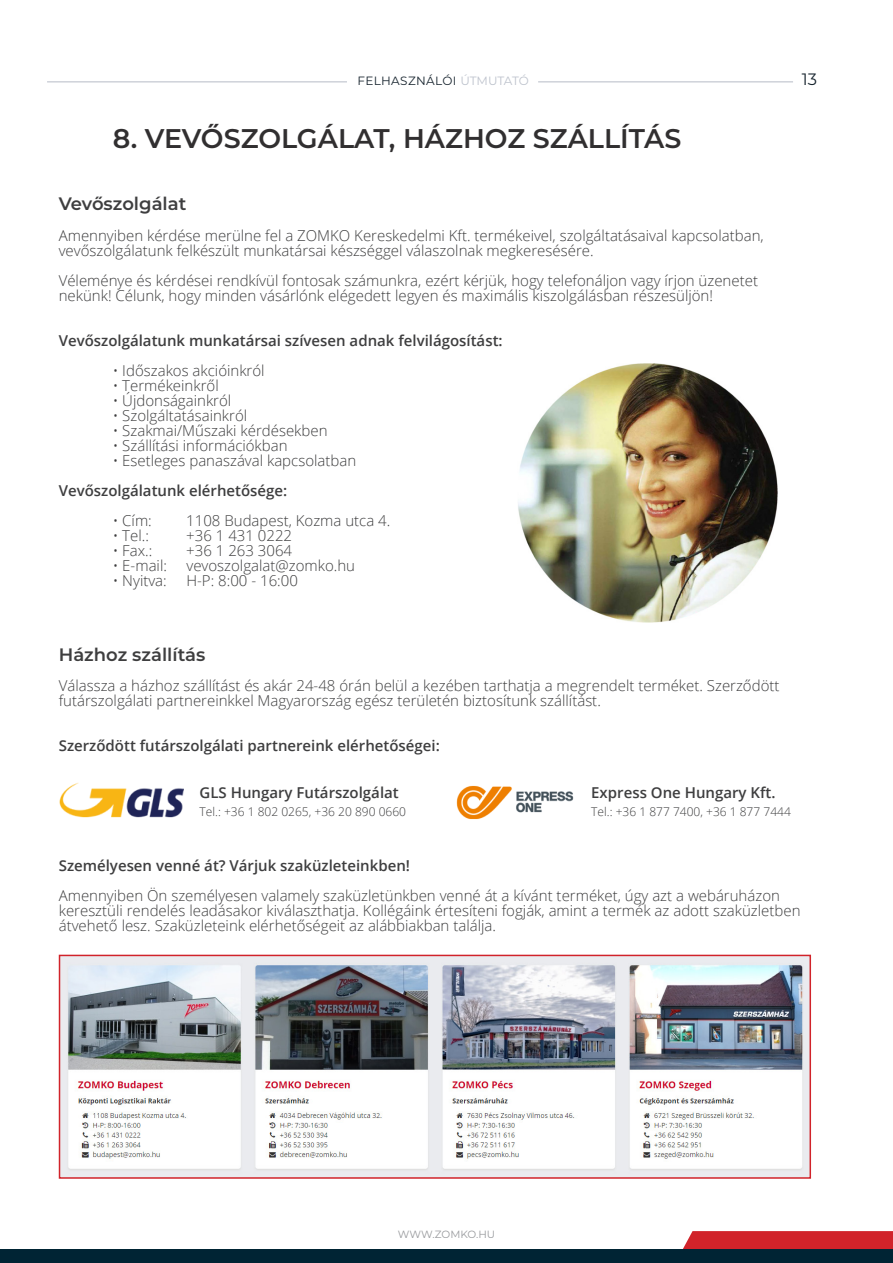
<style>
.page{position:relative;width:893px;height:1263px;background:#fff}
.page>*{position:absolute;margin:0;border:0;box-sizing:border-box;transform-origin:0 0}
.Headline_1{font:600 27px "Montserrat";color:#312f30}
.Body_Text{font:600 18px "Montserrat";color:#3e3e3f}
.t1{font:16.5px "Montserrat";color:#17242e}
.Body_Text-2{font:300 15px/15px "Open Sans";color:#3e3e3f}
.Body_Text-3{font:600 15px "Open Sans";color:#3e3e3f}
.Body_Text-4{font:300 12px "Open Sans";color:#3e3e3f}
.t2{font:12px "Montserrat";letter-spacing:.03em;color:#17242e}
.t3{font:10.5px "Montserrat";color:#989a9d}
.s1{color:#bec3cd}
</style>
<div class="page">
<svg style="left:683px;top:1231px;width:210px;height:18px;background:#d2292f"></svg>
<hr style="left:47px;top:81px;width:300px;height:1px;background:#bec3cd">
<hr style="left:538px;top:81px;width:255px;height:1px;background:#bec3cd">
<div style="left:0;top:1249px;width:893px;height:14px;background:#002434"></div>
<img style="left:518px;top:363px;width:259px;height:260px">
<img style="left:62px;top:958px;width:746px;height:218px">
<div style="left:59px;top:955px;width:752px;height:224px;border:2px solid #d1232a"></div>
<img style="left:59px;top:782px;width:125px;height:36px">
<img style="left:456px;top:785px;width:118px;height:35px">
<p class="t2" style="left:357px;top:73px;width:173px">FELHASZNÁLÓI <span class="s1">ÚTMUTATÓ</span></p>
<p class="t1" style="left:802px;top:68px;width:17px">13</p>
<p class="Headline_1" style="left:113px;top:119px;width:570px">8. VEVŐSZOLGÁLAT, HÁZHOZ SZÁLLÍTÁS</p>
<p class="Body_Text" style="left:59px;top:191px;width:129px">Vevőszolgálat</p>
<p class="Body_Text-2" style="left:59px;top:227px;width:706px">Amennyiben kérdése merülne fel a ZOMKO Kereskedelmi Kft. termékeivel, szolgáltatásaival kapcsolatban, vevőszolgálatunk felkészült munkatársai készséggel válaszolnak megkeresésére.</p>
<p class="Body_Text-2" style="left:59px;top:272px;width:701px">Véleménye és kérdései rendkívül fontosak számunkra, ezért kérjük, hogy telefonáljon vagy írjon üzenetet nekünk! Célunk, hogy minden vásárlónk elégedett legyen és maximális kiszolgálásban részesüljön!</p>
<p class="Body_Text-3" style="left:59px;top:330px;width:445px">Vevőszolgálatunk munkatársai szívesen adnak felvilágosítást:</p>
<p class="Body_Text-2" style="left:113px;top:362px;width:153px">• Időszakos akcióinkról</p>
<p class="Body_Text-2" style="left:113px;top:377px;width:107px">• Termékeinkről</p>
<p class="Body_Text-2" style="left:113px;top:392px;width:120px">• Újdonságainkról</p>
<p class="Body_Text-2" style="left:113px;top:407px;width:136px">• Szolgáltatásainkról</p>
<p class="Body_Text-2" style="left:113px;top:422px;width:216px">• Szakmai/Műszaki kérdésekben</p>
<p class="Body_Text-2" style="left:113px;top:437px;width:176px">• Szállítási információkban</p>
<p class="Body_Text-2" style="left:113px;top:452px;width:245px">• Esetleges panaszával kapcsolatban</p>
<p class="Body_Text-3" style="left:59px;top:480px;width:230px">Vevőszolgálatunk elérhetősége:</p>
<p class="Body_Text-2" style="left:113px;top:512px;width:41px">• Cím:</p>
<p class="Body_Text-2" style="left:186px;top:512px;width:206px">1108 Budapest, Kozma utca 4.</p>
<p class="Body_Text-2" style="left:113px;top:527px;width:38px">• Tel.:</p>
<p class="Body_Text-2" style="left:186px;top:527px;width:107px">+36 1 431 0222</p>
<p class="Body_Text-2" style="left:113px;top:542px;width:41px">• Fax.:</p>
<p class="Body_Text-2" style="left:186px;top:542px;width:107px">+36 1 263 3064</p>
<p class="Body_Text-2" style="left:113px;top:557px;width:56px">• E-mail:</p>
<p class="Body_Text-2" style="left:186px;top:557px;width:170px">vevoszolgalat@zomko.hu</p>
<p class="Body_Text-2" style="left:113px;top:572px;width:56px">• Nyitva:</p>
<p class="Body_Text-2" style="left:186px;top:572px;width:113px">H-P: 8:00 - 16:00</p>
<p class="Body_Text" style="left:59px;top:641px;width:148px">Házhoz szállítás</p>
<p class="Body_Text-2" style="left:59px;top:677px;width:722px">Válassza a házhoz szállítást és akár 24-48 órán belül a kezében tarthatja a megrendelt terméket. Szerződött futárszolgálati partnereinkkel Magyarország egész területén biztosítunk szállítást.</p>
<p class="Body_Text-3" style="left:59px;top:735px;width:383px">Szerződött futárszolgálati partnereink elérhetőségei:</p>
<p class="Body_Text-3" style="left:200px;top:782px;width:201px">GLS Hungary Futárszolgálat</p>
<p class="Body_Text-4" style="left:200px;top:803px;width:208px">Tel.: +36 1 802 0265, +36 20 890 0660</p>
<p class="Body_Text-3" style="left:591px;top:782px;width:186px">Express One Hungary Kft.</p>
<p class="Body_Text-4" style="left:591px;top:803px;width:201px">Tel.: +36 1 877 7400, +36 1 877 7444</p>
<p class="Body_Text-3" style="left:59px;top:855px;width:353px">Személyesen venné át? Várjuk szaküzleteinkben!</p>
<p class="Body_Text-2" style="left:59px;top:887px;width:743px">Amennyiben Ön személyesen valamely szaküzletünkben venné át a kívánt terméket, úgy azt a webáruházon keresztüli rendelés leadásakor kiválaszthatja. Kollégáink értesíteni fogják, amint a termék az adott szaküzletben átvehető lesz. Szaküzleteink elérhetőségeit az alábbiakban találja.</p>
<p class="t3" style="left:398px;top:1227px;width:99px">WWW.ZOMKO.HU</p>
</div>
